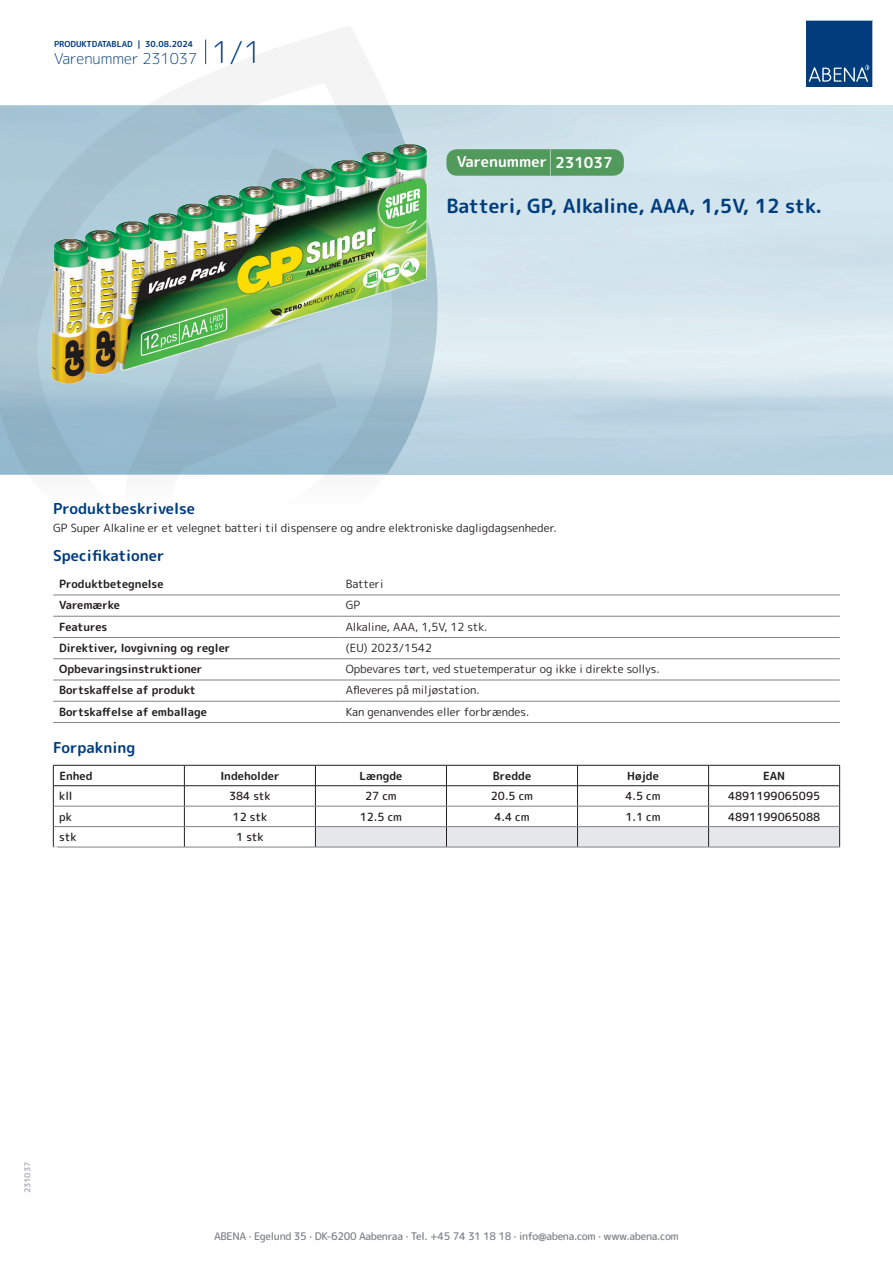
<style>
.page{position:relative;width:893px;height:1263px;background:#fff}
.page>*{position:absolute;margin:0;border:0;box-sizing:border-box;transform-origin:0 0}
.t1{font:700 19.5px "Rounded Mplus 1 c";color:#013d7d}
.t2{font:700 15px "Rounded Mplus 1 c";color:#013d7d}
.t3{font:300 15px "Rounded Mplus 1 c";color:#013d7d}
.t4{font:700 15px "Rounded Mplus 1 c";color:#fff}
.t5{font:11.25px "Rounded Mplus 1 c";color:#231f20}
.t6{font:700 11.25px "Rounded Mplus 1 c";color:#231f20}
.t7{font:500 11.25px "Rounded Mplus 1 c";color:#231f20}
.t8{font:500 10.5px "Rounded Mplus 1 c";letter-spacing:-.03em;color:#808285}
.t9{font:700 10.5px "Rounded Mplus 1 c";color:#fff}
.t10{font:700 8.25px "Rounded Mplus 1 c";color:#013d7d}
.t11{font:700 8.25px "Rounded Mplus 1 c";color:#b2b3b7}
.s1{font-size:30px}
.s2{font-size:25.5px}
</style>
<div class="page">
<svg style="left:0;top:26px;width:439px;height:569px"></svg>
<svg style="left:0;top:106px;width:438px;height:368px;background:#a0bfcf"></svg>
<svg style="left:205px;top:40px;width:1px;height:24px"></svg>
<svg style="left:806px;top:20px;width:67px;height:67px;background:#144b86"></svg>
<img style="left:47px;top:139px;width:384px;height:250px">
<hr style="left:53px;top:595px;width:287px;height:1px;background:#808285">
<hr style="left:340px;top:595px;width:500px;height:1px;background:#808285">
<hr style="left:53px;top:616px;width:287px;height:1px;background:#808285">
<hr style="left:340px;top:616px;width:500px;height:1px;background:#808285">
<hr style="left:53px;top:637px;width:287px;height:1px;background:#808285">
<hr style="left:340px;top:637px;width:500px;height:1px;background:#808285">
<hr style="left:53px;top:658px;width:287px;height:1px;background:#808285">
<hr style="left:340px;top:658px;width:500px;height:1px;background:#808285">
<hr style="left:53px;top:680px;width:287px;height:1px;background:#808285">
<hr style="left:340px;top:680px;width:500px;height:1px;background:#808285">
<hr style="left:53px;top:701px;width:287px;height:1px;background:#808285">
<hr style="left:340px;top:701px;width:500px;height:1px;background:#808285">
<hr style="left:53px;top:722px;width:287px;height:1px;background:#808285">
<hr style="left:340px;top:722px;width:500px;height:1px;background:#808285">
<hr style="left:53px;top:765px;width:131px;height:1px;background:#231f20">
<hr style="left:184px;top:765px;width:131px;height:1px;background:#231f20">
<hr style="left:53px;top:785px;width:131px;height:1px;background:#231f20">
<hr style="left:184px;top:785px;width:131px;height:1px;background:#231f20">
<svg style="left:53px;top:765px;width:1px;height:82px"></svg>
<svg style="left:184px;top:765px;width:1px;height:82px"></svg>
<svg style="left:315px;top:765px;width:525px;height:82px"></svg>
<hr style="left:54px;top:806px;width:130px;height:1px;background:#808285">
<hr style="left:184px;top:806px;width:131px;height:1px;background:#808285">
<hr style="left:315px;top:806px;width:131px;height:1px;background:#808285">
<hr style="left:446px;top:806px;width:131px;height:1px;background:#808285">
<hr style="left:577px;top:806px;width:132px;height:1px;background:#808285">
<hr style="left:709px;top:806px;width:130px;height:1px;background:#808285">
<hr style="left:54px;top:826px;width:130px;height:1px;background:#808285">
<hr style="left:184px;top:826px;width:131px;height:1px;background:#808285">
<hr style="left:315px;top:826px;width:131px;height:1px;background:#808285">
<hr style="left:446px;top:826px;width:131px;height:1px;background:#808285">
<hr style="left:577px;top:826px;width:132px;height:1px;background:#808285">
<hr style="left:709px;top:826px;width:130px;height:1px;background:#808285">
<hr style="left:53px;top:847px;width:131px;height:1px;background:#808285">
<hr style="left:184px;top:847px;width:131px;height:1px;background:#808285">
<hr style="left:315px;top:847px;width:131px;height:1px;background:#808285">
<hr style="left:446px;top:847px;width:131px;height:1px;background:#808285">
<hr style="left:577px;top:847px;width:132px;height:1px;background:#808285">
<hr style="left:709px;top:847px;width:131px;height:1px;background:#808285">
<div style="left:446px;top:149px;width:178px;height:27px;background:#52995c;border-radius:10px"></div>
<p class="t10" style="left:54px;top:38px;width:141px">PRODUKTDATABLAD | 30.08.2024</p>
<h2 class="t3" style="left:54px;top:48px;width:209px">Varenummer 231037 <span class="s1">1/1</span></h2>
<h2 class="t4" style="left:457px;top:151px;width:157px">Varenummer <span class="s2">|</span> 231037</h2>
<h1 class="t1" style="left:446px;top:192px;width:377px">Batteri, GP, Alkaline, AAA, 1,5V, 12 stk.</h1>
<h2 class="t2" style="left:53px;top:498px;width:143px">Produktbeskrivelse</h2>
<p class="t5" style="left:53px;top:520px;width:505px">GP Super Alkaline er et velegnet batteri til dispensere og andre elektroniske dagligdagsenheder.</p>
<h2 class="t2" style="left:53px;top:545px;width:113px">Specifikationer</h2>
<p class="t6" style="left:59px;top:576px;width:106px">Produktbetegnelse</p>
<p class="t5" style="left:346px;top:576px;width:39px">Batteri</p>
<p class="t6" style="left:59px;top:597px;width:62px">Varemærke</p>
<p class="t5" style="left:346px;top:597px;width:16px">GP</p>
<p class="t6" style="left:59px;top:618px;width:50px">Features</p>
<p class="t5" style="left:346px;top:618px;width:143px">Alkaline, AAA, 1,5V, 12 stk.</p>
<p class="t6" style="left:59px;top:640px;width:173px">Direktiver, lovgivning og regler</p>
<p class="t5" style="left:346px;top:640px;width:88px">(EU) 2023/1542</p>
<p class="t6" style="left:59px;top:661px;width:145px">Opbevaringsinstruktioner</p>
<p class="t5" style="left:346px;top:661px;width:315px">Opbevares tørt, ved stuetemperatur og ikke i direkte sollys.</p>
<p class="t6" style="left:59px;top:682px;width:138px">Bortskaffelse af produkt</p>
<p class="t5" style="left:346px;top:682px;width:135px">Afleveres på miljøstation.</p>
<p class="t6" style="left:59px;top:704px;width:149px">Bortskaffelse af emballage</p>
<p class="t5" style="left:346px;top:704px;width:185px">Kan genanvendes eller forbrændes.</p>
<h2 class="t2" style="left:53px;top:737px;width:84px">Forpakning</h2>
<p class="t6" style="left:59px;top:768px;width:35px">Enhed</p>
<p class="t6" style="left:220px;top:768px;width:61px">Indeholder</p>
<p class="t6" style="left:359px;top:768px;width:44px">Længde</p>
<p class="t6" style="left:493px;top:768px;width:40px">Bredde</p>
<p class="t6" style="left:627px;top:768px;width:33px">Højde</p>
<p class="t6" style="left:763px;top:768px;width:24px">EAN</p>
<p class="t7" style="left:59px;top:788px;width:15px">kll</p>
<p class="t7" style="left:229px;top:788px;width:43px">384 stk</p>
<p class="t7" style="left:365px;top:788px;width:33px">27 cm</p>
<p class="t7" style="left:491px;top:788px;width:44px">20.5 cm</p>
<p class="t7" style="left:625px;top:788px;width:37px">4.5 cm</p>
<p class="t7" style="left:728px;top:788px;width:94px">4891199065095</p>
<p class="t7" style="left:59px;top:808px;width:14px">pk</p>
<p class="t7" style="left:233px;top:808px;width:36px">12 stk</p>
<p class="t7" style="left:360px;top:808px;width:44px">12.5 cm</p>
<p class="t7" style="left:494px;top:808px;width:37px">4.4 cm</p>
<p class="t7" style="left:625px;top:808px;width:37px">1.1 cm</p>
<p class="t7" style="left:728px;top:808px;width:94px">4891199065088</p>
<p class="t7" style="left:59px;top:829px;width:19px">stk</p>
<p class="t7" style="left:236px;top:829px;width:29px">1 stk</p>
<p class="t9" style="left:53px;top:842px;width:7px">*</p>
<p class="t11" style="left:22px;top:1193px;width:33px;rotate:-90deg">231037</p>
<p class="t8" style="left:214px;top:1229px;width:466px">ABENA · Egelund 35 · DK-6200 Aabenraa · Tel. +45 74 31 18 18 · info@abena.com · www.abena.com</p>
</div>
